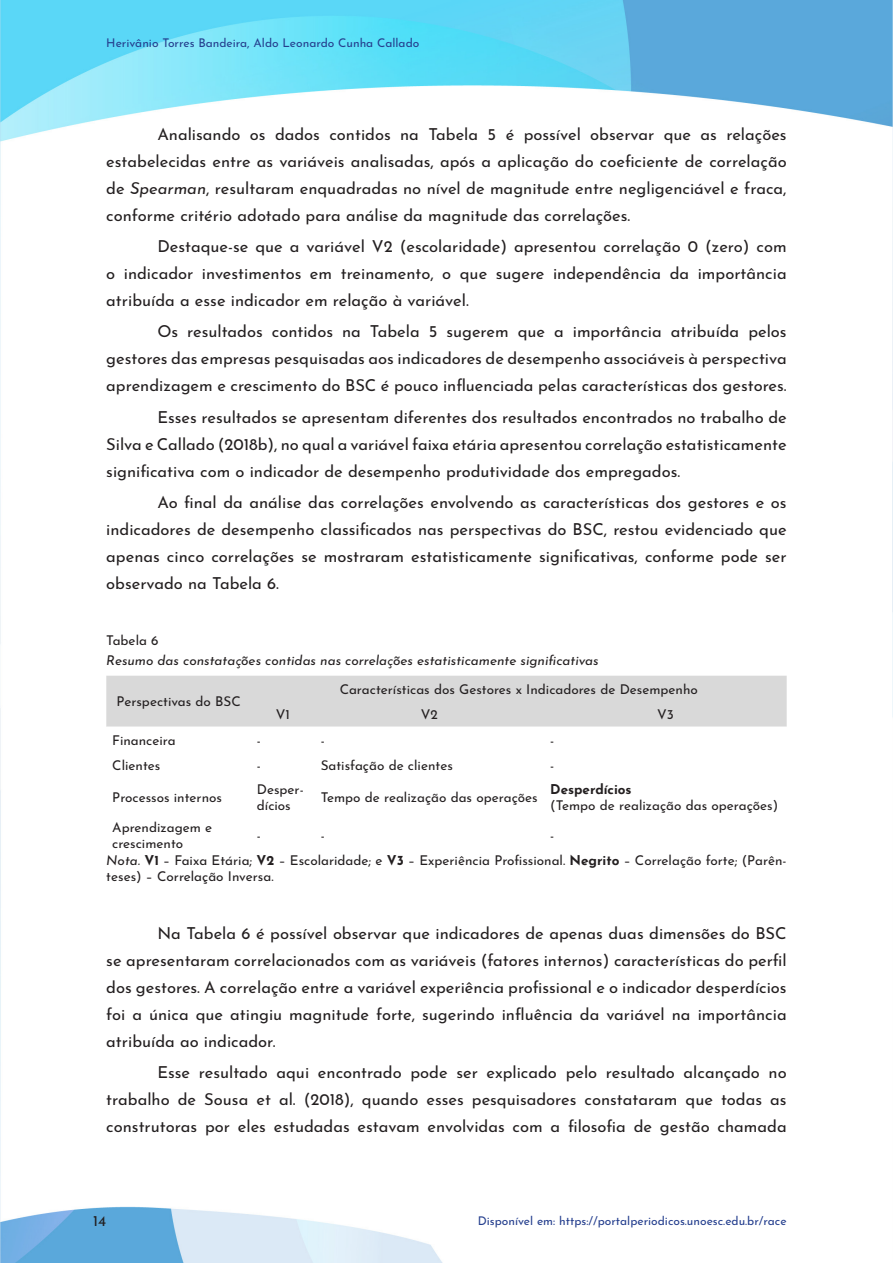
<style>
.page{position:relative;width:893px;height:1263px;background:#fff}
.page>*{position:absolute;margin:0;border:0;box-sizing:border-box;transform-origin:0 0}
.Texto{font:16.5px/27px "Josefin Sans";color:#231f20;text-align:justify}
.t1{font:15px "Josefin Sans";color:#231f20}
.quadros__tabelas_e_a{font:13.5px/16.2px "Josefin Sans";color:#231f20}
.legendas_quadros__ta{font:13.5px/16.2px "Josefin Sans";color:#231f20}
.legendas_quadros__ta-2{font:italic 13.5px "Josefin Sans";color:#231f20}
.quadros__tabelas_e_a-2{font:700 13.5px "Josefin Sans";color:#231f20}
.t2{font:12px "Josefin Sans";color:#253f8e}
.s1{font-style:italic}
.s2{font-weight:700}
</style>
<div class="page">
<img style="left:0;top:0;width:893px;height:1262px">
<div style="left:106px;top:676px;width:681px;height:51px;background:#d9d9d9"></div>
<svg style="left:106px;top:727px;width:681px;height:127px"></svg>
<p class="t2" style="left:106px;top:33px;width:315px">Herivânio Torres Bandeira, Aldo Leonardo Cunha Callado</p>
<p class="Texto" style="left:106px;top:119px;width:682px;text-indent:51px">Analisando os dados contidos na Tabela 5 é possível observar que as relações estabelecidas entre as variáveis analisadas, após a aplicação do coeficiente de correlação de <span class="s1">Spearman</span>, resultaram enquadradas no nível de magnitude entre negligenciável e fraca, conforme critério adotado para análise da magnitude das correlações.</p>
<p class="Texto" style="left:106px;top:231px;width:682px;text-indent:51px">Destaque-se que a variável V2 (escolaridade) apresentou correlação 0 (zero) com o indicador investimentos em treinamento, o que sugere independência da importância atribuída a esse indicador em relação à variável.</p>
<p class="Texto" style="left:106px;top:316px;width:682px;text-indent:51px">Os resultados contidos na Tabela 5 sugerem que a importância atribuída pelos gestores das empresas pesquisadas aos indicadores de desempenho associáveis à perspectiva aprendizagem e crescimento do BSC é pouco influenciada pelas características dos gestores.</p>
<p class="Texto" style="left:106px;top:401px;width:682px;text-indent:51px">Esses resultados se apresentam diferentes dos resultados encontrados no trabalho de Silva e Callado (2018b), no qual a variável faixa etária apresentou correlação estatisticamente significativa com o indicador de desempenho produtividade dos empregados.</p>
<p class="Texto" style="left:106px;top:487px;width:682px;text-indent:51px">Ao final da análise das correlações envolvendo as características dos gestores e os indicadores de desempenho classificados nas perspectivas do BSC, restou evidenciado que apenas cinco correlações se mostraram estatisticamente significativas, conforme pode ser observado na Tabela 6.</p>
<p class="legendas_quadros__ta" style="left:106px;top:630px;width:54px">Tabela 6</p>
<p class="legendas_quadros__ta-2" style="left:106px;top:649px;width:494px">Resumo das constatações contidas nas correlações estatisticamente significativas</p>
<p class="quadros__tabelas_e_a" style="left:116px;top:692px;width:126px">Perspectivas do BSC</p>
<p class="quadros__tabelas_e_a" style="left:340px;top:679px;width:360px">Características dos Gestores x Indicadores de Desempenho</p>
<p class="quadros__tabelas_e_a" style="left:276px;top:704px;width:16px">V1</p>
<p class="quadros__tabelas_e_a" style="left:421px;top:704px;width:19px">V2</p>
<p class="quadros__tabelas_e_a" style="left:657px;top:704px;width:18px">V3</p>
<p class="quadros__tabelas_e_a" style="left:112px;top:730px;width:65px">Financeira</p>
<p class="quadros__tabelas_e_a" style="left:257px;top:730px;width:6px">-</p>
<p class="quadros__tabelas_e_a" style="left:321px;top:730px;width:6px">-</p>
<p class="quadros__tabelas_e_a" style="left:550px;top:730px;width:6px">-</p>
<p class="quadros__tabelas_e_a" style="left:112px;top:755px;width:50px">Clientes</p>
<p class="quadros__tabelas_e_a" style="left:257px;top:755px;width:6px">-</p>
<p class="quadros__tabelas_e_a" style="left:321px;top:755px;width:134px">Satisfação de clientes</p>
<p class="quadros__tabelas_e_a" style="left:550px;top:755px;width:6px">-</p>
<p class="quadros__tabelas_e_a" style="left:112px;top:787px;width:111px">Processos internos</p>
<p class="quadros__tabelas_e_a" style="left:257px;top:779px;width:48px">Desper&shy;dícios</p>
<p class="quadros__tabelas_e_a" style="left:321px;top:787px;width:219px">Tempo de realização das operações</p>
<p class="quadros__tabelas_e_a-2" style="left:550px;top:777px;width:83px">Desperdícios</p>
<p class="quadros__tabelas_e_a" style="left:550px;top:795px;width:229px">(Tempo de realização das operações)</p>
<p class="quadros__tabelas_e_a" style="left:112px;top:818px;width:101px">Aprendizagem e crescimento</p>
<p class="quadros__tabelas_e_a" style="left:257px;top:826px;width:6px">-</p>
<p class="quadros__tabelas_e_a" style="left:321px;top:826px;width:6px">-</p>
<p class="quadros__tabelas_e_a" style="left:550px;top:826px;width:6px">-</p>
<p class="legendas_quadros__ta" style="left:106px;top:850px;width:682px"><span class="s1">Nota.</span> <span class="s2">V1</span> – Faixa Etária; <span class="s2">V2</span> – Escolaridade; e <span class="s2">V3</span> – Experiência Profissional. <span class="s2">Negrito</span> – Correlação forte; (Parên&shy;teses) – Correlação Inversa.</p>
<p class="Texto" style="left:106px;top:918px;width:682px;text-indent:51px">Na Tabela 6 é possível observar que indicadores de apenas duas dimensões do BSC se apresentaram correlacionados com as variáveis (fatores internos) características do perfil dos gestores. A correlação entre a variável experiência profissional e o indicador desperdícios foi a única que atingiu magnitude forte, sugerindo influência da variável na importância atribuída ao indicador.</p>
<p class="Texto" style="left:106px;top:1057px;width:682px;text-indent:51px">Esse resultado aqui encontrado pode ser explicado pelo resultado alcançado no trabalho de Sousa et al. (2018), quando esses pesquisadores constataram que todas as construtoras por eles estudadas estavam envolvidas com a filosofia de gestão chamada</p>
<p class="t1" style="left:93px;top:1208px;width:14px">14</p>
<p class="t2" style="left:478px;top:1211px;width:310px">Disponível em: https://portalperiodicos.unoesc.edu.br/race</p>
</div>
